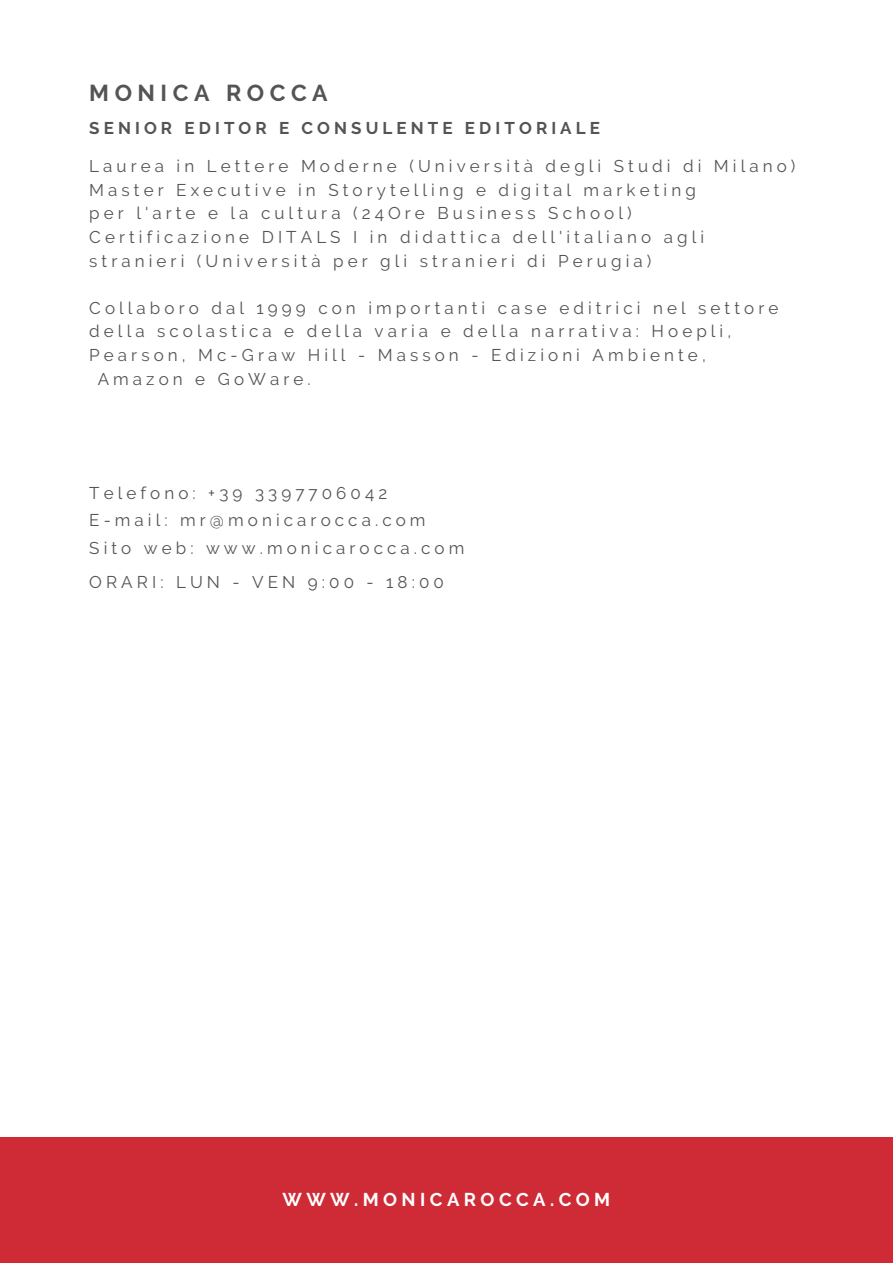
<style>
.page{position:relative;width:893px;height:1264px;background:#fff}
.page>*{position:absolute;margin:0;border:0;box-sizing:border-box;transform-origin:0 0}
.t1{font:700 22.95px "Raleway";letter-spacing:.24em;color:#545454}
.t2{font:700 18.45px "Raleway";letter-spacing:.24em;color:#fff}
.t3{font:16.95px/23.5px "Raleway";letter-spacing:.24em;color:#545454}
.t4{font:700 16.95px "Raleway";letter-spacing:.24em;color:#545454}
</style>
<div class="page">
<div style="left:0;top:1136px;width:892px;height:126px;background:#ce2b37"></div>
<p class="t1" style="left:89px;top:79px;width:240px">MONICA ROCCA</p>
<p class="t4" style="left:89px;top:118px;width:512px">SENIOR EDITOR E CONSULENTE EDITORIALE</p>
<p class="t3" style="left:89px;top:154px;width:707px">Laurea in Lettere Moderne (Università degli Studi di Milano)</p>
<p class="t3" style="left:89px;top:178px;width:608px">Master Executive in Storytelling e digital marketing</p>
<p class="t3" style="left:89px;top:201px;width:544px">per l'arte e la cultura (24Ore Business School)</p>
<p class="t3" style="left:89px;top:225px;width:616px">Certificazione DITALS I in didattica dell'italiano agli stranieri (Università per gli stranieri di Perugia)</p>
<p class="t3" style="left:89px;top:296px;width:690px">Collaboro dal 1999 con importanti case editrici nel settore</p>
<p class="t3" style="left:89px;top:319px;width:643px">della scolastica e della varia e della narrativa: Hoepli,</p>
<p class="t3" style="left:89px;top:343px;width:618px">Pearson, Mc-Graw Hill - Masson - Edizioni Ambiente,</p>
<p class="t3" style="left:98px;top:367px;width:214px">Amazon e GoWare.</p>
<p class="t3" style="left:89px;top:481px;width:299px">Telefono: +39 3397706042</p>
<p class="t3" style="left:89px;top:508px;width:338px">E-mail: mr@monicarocca.com</p>
<p class="t3" style="left:89px;top:536px;width:376px">Sito web: www.monicarocca.com</p>
<p class="t3" style="left:89px;top:570px;width:356px">ORARI: LUN - VEN 9:00 - 18:00</p>
<p class="t2" style="left:282px;top:1188px;width:329px">WWW.MONICAROCCA.COM</p>
</div>
